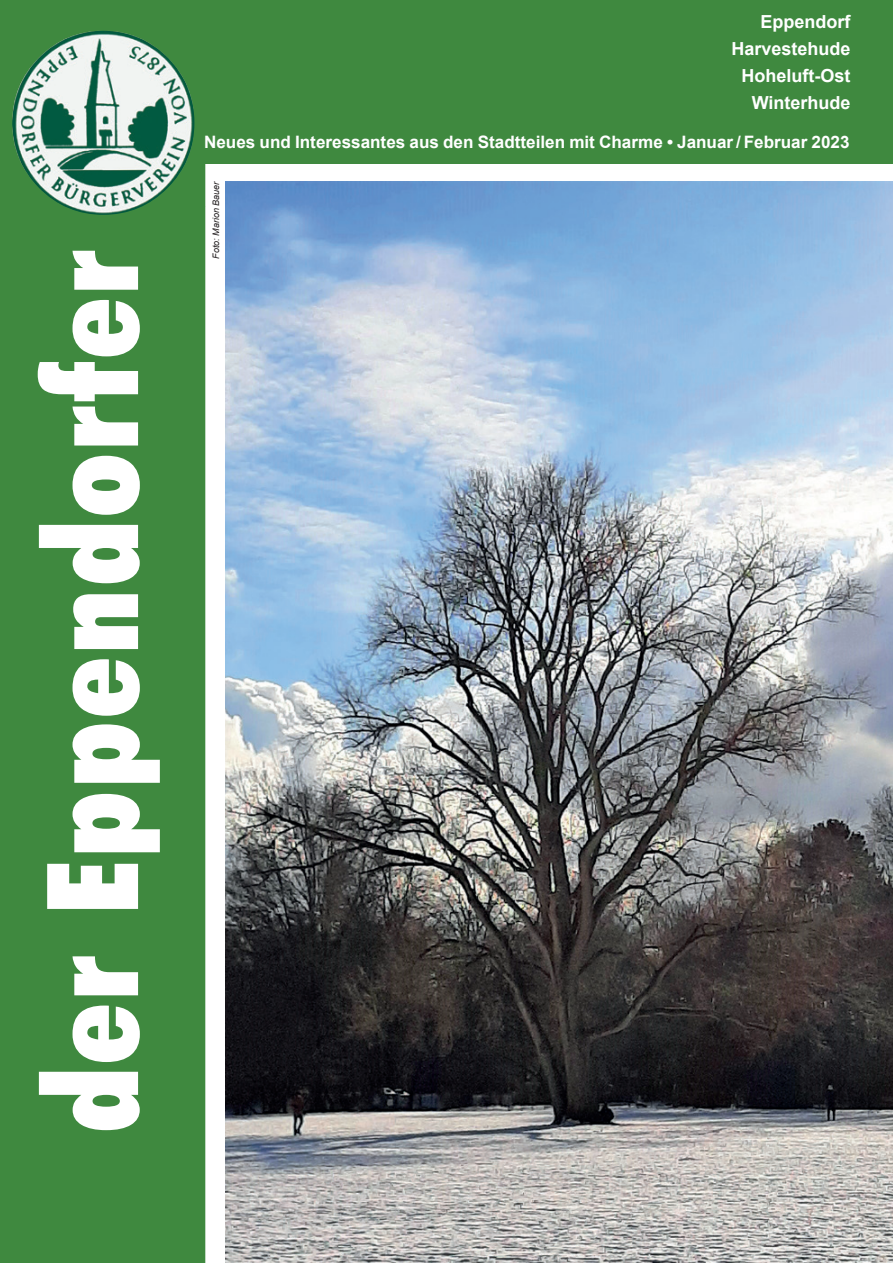
<style>
.page{position:relative;width:893px;height:1263px;background:#fff}
.page>*{position:absolute;margin:0;border:0;box-sizing:border-box;transform-origin:0 0}
.t1{font:900 condensed 127.5px "Futura BT";letter-spacing:.03em;color:#fff}
.t2{font:700 18px/27px "Arial";color:#fff;text-align:right}
.t3{font:700 17.1px "Arial";color:#fff}
.t4{font:italic 9px "Arial";color:#231f20}
</style>
<div class="page">
<div style="left:0;top:0;width:893px;height:164px;background:#3f893f"></div>
<div style="left:0;top:30px;width:205px;height:1233px;background:#3f893f"></div>
<img style="left:12px;top:31px;width:182px;height:184px">
<img style="left:225px;top:182px;width:668px;height:1081px">
<h1 class="t1" style="left:15px;top:1133px;width:885px;rotate:-90deg">der Eppendorfer</h1>
<p class="t2" style="left:731px;top:9px;width:121px">Eppendorf<br>Harvestehude<br>Hoheluft-Ost<br>Winterhude</p>
<p class="t3" style="left:204px;top:131px;width:647px">Neues und Interessantes aus den Stadtteilen mit Charme • Januar / Februar 2023</p>
<p class="t4" style="left:210px;top:259px;width:79px;rotate:-90deg">Foto: Marion Bauer</p>
</div>
